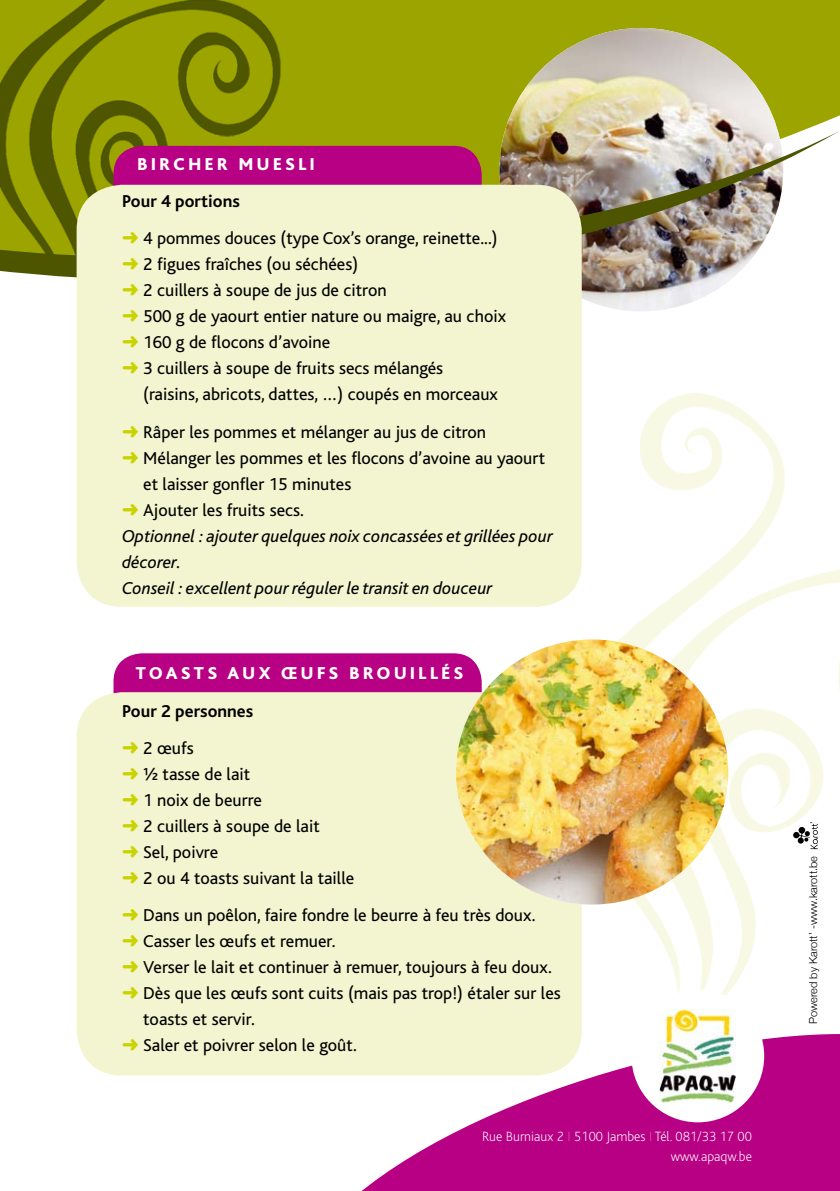
<style>
.page{position:relative;width:840px;height:1191px;background:#fff}
.page>*{position:absolute;margin:0;border:0;box-sizing:border-box;transform-origin:0 0}
.t1{font:18px/26px "Bliss";color:#000}
.t2{font:italic 18px/26px "Bliss";color:#000}
.t3{font:800 18px "Bliss";letter-spacing:.2em;color:#fff}
.t4{font:700 18px "Bliss";color:#000}
.t5{font:200 14px/20px "Bliss";color:#fff;text-align:right}
.t6{font:300 11px "Helvetica Neue";color:#000}
.s1{color:#c964a3}
</style>
<div class="page">
<div style="left:292px;top:0;width:547px;height:58px;background:#9ca400"></div>
<img style="left:0;top:0;width:292px;height:58px">
<img style="left:499px;top:28px;width:283px;height:283px;border-radius:50%">
<img style="left:0;top:58px;width:839px;height:262px">
<img style="left:480px;top:394px;width:359px;height:640px">
<svg style="left:312px;top:1034px;width:527px;height:157px;fill:#b70084"></svg>
<div style="left:631px;top:989px;width:132px;height:133px;background:#fff;border-radius:50%"></div>
<img style="left:659px;top:1009px;width:76px;height:93px">
<svg style="left:792px;top:832px;width:7px;height:6px"></svg>
<svg style="left:797px;top:822px;width:20px;height:27px"></svg>
<div style="left:113px;top:653px;width:368px;height:91px;background:#b70084;border-radius:28px"></div>
<div style="left:77px;top:692px;width:504px;height:383px;background:#f2f5cf;border-radius:45px"></div>
<div style="left:113px;top:146px;width:368px;height:91px;background:#b70084;border-radius:28px"></div>
<div style="left:77px;top:185px;width:504px;height:422px;background:#f2f5cf;border-radius:45px"></div>
<img style="left:455px;top:639px;width:272px;height:265px;border-radius:50%">
<p class="t3" style="left:137px;top:158px;width:178px">BIRCHER MUESLI</p>
<p class="t4" style="left:122px;top:194px;width:119px">Pour 4 portions</p>
<p class="t1" style="left:143px;top:227px;width:364px">4 pommes douces (type Cox’s orange, reinette...)<br>2 figues fraîches (ou séchées)<br>2 cuillers à soupe de jus de citron<br>500 g de yaourt entier nature ou maigre, au choix 160 g de flocons d’avoine<br>3 cuillers à soupe de fruits secs mélangés<br>(raisins, abricots, dattes, …) coupés en morceaux</p>
<p class="t1" style="left:143px;top:420px;width:403px">Râper les pommes et mélanger au jus de citron Mélanger les pommes et les flocons d’avoine au yaourt et laisser gonfler 15 minutes<br>Ajouter les fruits secs.</p>
<p class="t2" style="left:122px;top:524px;width:432px">Optionnel : ajouter quelques noix concassées et grillées pour décorer.<br>Conseil : excellent pour réguler le transit en douceur</p>
<p class="t3" style="left:136px;top:667px;width:328px">TOASTS AUX ŒUFS BROUILLÉS</p>
<p class="t4" style="left:122px;top:704px;width:133px">Pour 2 personnes</p>
<p class="t1" style="left:143px;top:737px;width:212px">2 œufs<br>½ tasse de lait<br>1 noix de beurre<br>2 cuillers à soupe de lait<br>Sel, poivre<br>2 ou 4 toasts suivant la taille</p>
<p class="t1" style="left:143px;top:904px;width:419px">Dans un poêlon, faire fondre le beurre à feu très doux.<br>Casser les œufs et remuer.<br>Verser le lait et continuer à remuer, toujours à feu doux.<br>Dès que les œufs sont cuits (mais pas trop!) étaler sur les toasts et servir.<br>Saler et poivrer selon le goût.</p>
<p class="t5" style="left:482px;top:1128px;width:271px">Rue Burniaux 2 <span class="s1">I</span> 5100 Jambes <span class="s1">I</span> Tél. 081/33 17 00 www.apaqw.be</p>
<p class="t6" style="left:805px;top:1023px;width:169px;rotate:-90deg">Powered by Karott’ -www.karott.be</p>
</div>
